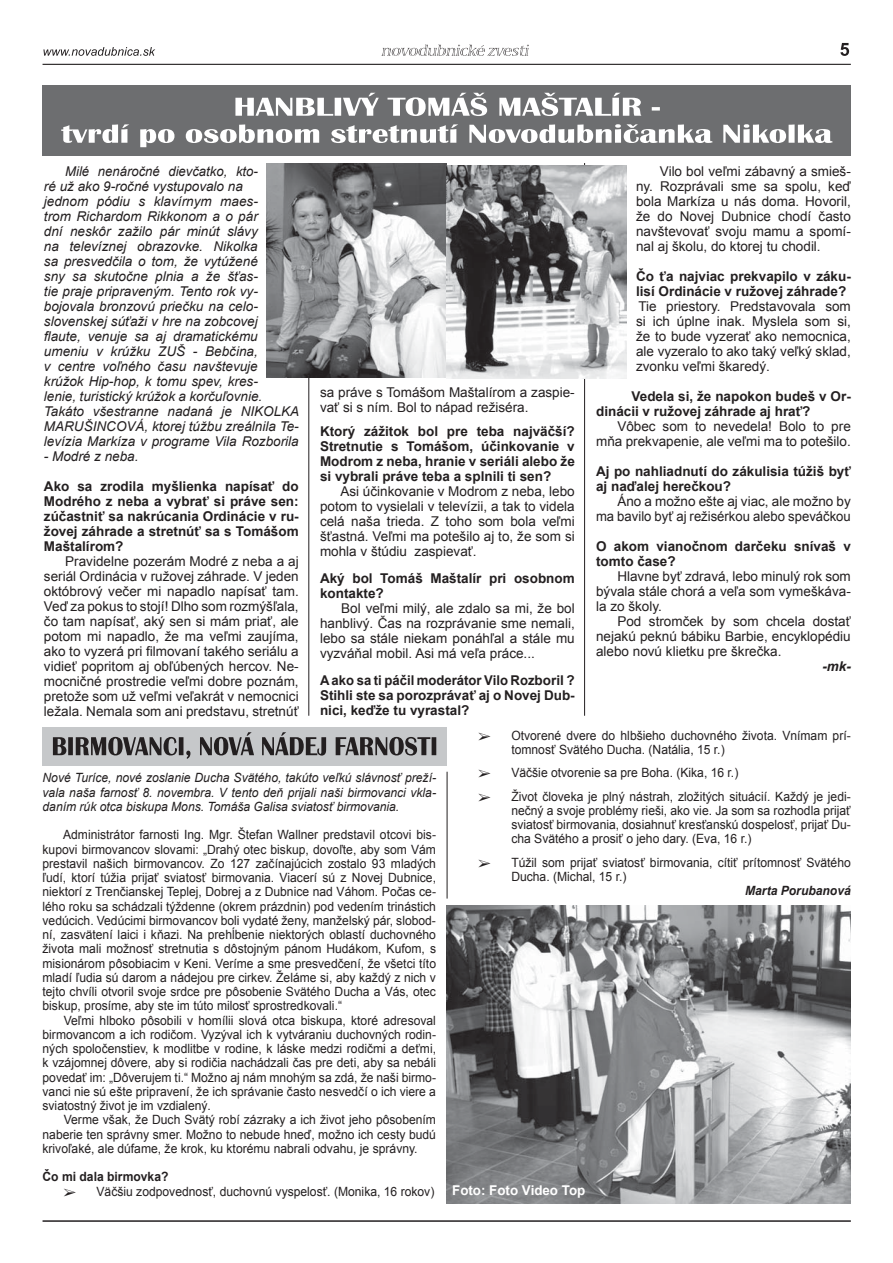
<style>
.page{position:relative;width:893px;height:1263px;background:#fff}
.page>*{position:absolute;margin:0;border:0;box-sizing:border-box;transform-origin:0 0}
.t1{font:13.5px/15px "Arial";color:#231f20;text-align:justify}
.t2{font:700 13.5px/15px "Arial";color:#231f20}
.t3{font:italic 13.5px/15px "Arial";color:#231f20}
.t4{font:700 13.5px "Arial";color:#fff}
.t5{font:italic 700 13.5px "Arial";color:#231f20}
.t6{font:12.75px/14.2px "Arial";color:#231f20;text-align:justify;scale:.95 1}
.t7{font:italic 12.75px/14.2px "Arial";color:#231f20;text-align:justify;scale:.95 1}
.t8{font:700 12.75px "Arial";color:#231f20;scale:.95 1}
.t9{font:italic 700 12.75px "Arial";color:#231f20;scale:.95 1}
</style>
<div class="page">
<hr style="left:43px;top:1220px;width:807px;height:2px;background:#231f20">
<hr style="left:43px;top:64px;width:807px;height:1px;background:#231f20">
<div style="left:43px;top:85px;width:807px;height:71px;background:#6d6e70"></div>
<hr style="left:308px;top:163px;width:1px;height:553px;background:#231f20">
<hr style="left:584px;top:163px;width:1px;height:553px;background:#231f20">
<img style="left:267px;top:164px;width:179px;height:214px">
<img style="left:446px;top:166px;width:180px;height:212px">
<div style="left:43px;top:727px;width:403px;height:38px;background:#c6c8ca"></div>
<hr style="left:446px;top:772px;width:1px;height:127px;background:#231f20">
<img style="left:446px;top:906px;width:404px;height:297px">
<svg style="left:53px;top:732px;width:383px;height:27px"></svg>
<svg style="left:235px;top:93px;width:425px;height:23px"></svg>
<svg style="left:61px;top:124px;width:771px;height:23px"></svg>
<svg style="left:43px;top:43px;width:806px;height:13px"></svg>
<p class="t3" style="left:44px;top:163px;width:257px;text-indent:21px">Milé nenáročné dievčatko, kto-<br>ré už ako 9-ročné vystupovalo na<br>jednom pódiu s klavírnym maes-<br>trom Richardom Rikkonom a o pár<br>dní neskôr zažilo pár minút slávy<br>na televíznej obrazovke. Nikolka<br>sa presvedčila o tom, že vytúžené<br>sny sa skutočne plnia a že šťas-<br>tie praje pripraveným. Tento rok vy&shy;bojovala bronzovú priečku na celo&shy;slovenskej súťaži v hre na zobcovej<br>flaute, venuje sa aj dramatickému umeniu v krúžku ZUŠ - Bebčina,<br>v centre voľného času navštevuje krúžok Hip-hop, k tomu spev, kres-<br>lenie, turistický krúžok a korčuľovnie.<br>Takáto všestranne nadaná je NIKOLKA MARUŠINCOVÁ, ktorej túžbu zreálnila Te&shy;levízia Markíza v programe Vila Rozborila</p>
<p class="t3" style="left:44px;top:448px;width:96px">- Modré z neba.</p>
<p class="t2" style="left:44px;top:478px;width:256px;text-align:justify">Ako sa zrodila myšlienka napísať do Modrého z neba a vybrať si práve sen: zúčastniť sa nakrúcania Ordinácie v ru&shy;žovej záhrade a stretnúť sa s Tomášom Maštalírom?</p>
<p class="t1" style="left:44px;top:553px;width:256px;text-indent:21px">Pravidelne pozerám Modré z neba a aj seriál Ordinácia v ružovej záhrade. V jeden októbrový večer mi napadlo napísať tam.<br>Veď za pokus to stojí! Dlho som rozmýšľala, čo tam napísať, aký sen si mám priať, ale potom mi napadlo, že ma veľmi zaujíma, ako to vyzerá pri filmovaní takého seriálu a vidieť popritom aj obľúbených hercov. Ne&shy;mocničné prostredie veľmi dobre poznám, pretože som už veľmi veľakrát v nemocnici ležala. Nemala som ani predstavu, stretnúť</p>
<p class="t1" style="left:320px;top:385px;width:256px">sa práve s Tomášom Maštalírom a zaspie&shy;vať si s ním. Bol to nápad režiséra.</p>
<p class="t2" style="left:320px;top:424px;width:256px;text-align:justify">Ktorý zážitok bol pre teba najväčší?<br>Stretnutie s Tomášom, účinkovanie v Modrom z neba, hranie v seriáli alebo že si vybrali práve teba a splnili ti sen?</p>
<p class="t1" style="left:320px;top:484px;width:256px;text-indent:21px">Asi účinkovanie v Modrom z neba, lebo potom to vysielali v televízii, a tak to videla celá naša trieda. Z toho som bola veľmi šťastná. Veľmi ma potešilo aj to, že som si mohla v štúdiu zaspievať.</p>
<p class="t2" style="left:320px;top:571px;width:256px">Aký bol Tomáš Maštalír pri osobnom kontakte?</p>
<p class="t1" style="left:320px;top:601px;width:256px;text-indent:21px">Bol veľmi milý, ale zdalo sa mi, že bol hanblivý. Čas na rozprávanie sme nemali, lebo sa stále niekam ponáhľal a stále mu vyzváňal mobil. Asi má veľa práce...</p>
<p class="t2" style="left:320px;top:673px;width:256px;text-align:justify">A ako sa ti páčil moderátor Vilo Rozboril ?<br>Stihli ste sa porozprávať aj o Novej Dub&shy;nici, keďže tu vyrastal?</p>
<p class="t1" style="left:636px;top:163px;width:216px;text-indent:24px">Vilo bol veľmi zábavný a smieš&shy;ny. Rozprávali sme sa spolu, keď bola Markíza u nás doma. Hovoril, že do Novej Dubnice chodí často navštevovať svoju mamu a spomí&shy;nal aj školu, do ktorej tu chodil.</p>
<p class="t2" style="left:636px;top:268px;width:216px">Čo ťa najviac prekvapilo v záku&shy;lisí Ordinácie v ružovej záhrade?</p>
<p class="t1" style="left:636px;top:298px;width:216px">Tie priestory. Predstavovala som si ich úplne inak. Myslela som si, že to bude vyzerať ako nemocnica, ale vyzeralo to ako taký veľký sklad, zvonku veľmi škaredý.</p>
<p class="t2" style="left:596px;top:388px;width:256px;text-indent:35px">Vedela si, že napokon budeš v Or&shy;dinácii v ružovej záhrade aj hrať?</p>
<p class="t1" style="left:596px;top:418px;width:256px;text-align:right">Vôbec som to nevedela! Bolo to pre mňa prekvapenie, ale veľmi ma to potešilo.</p>
<p class="t2" style="left:596px;top:463px;width:256px">Aj po nahliadnutí do zákulisia túžiš byť aj naďalej herečkou?</p>
<p class="t1" style="left:596px;top:493px;width:256px;text-align:right">Áno a možno ešte aj viac, ale možno by ma bavilo byť aj režisérkou alebo speváčkou</p>
<p class="t2" style="left:596px;top:538px;width:256px">O akom vianočnom darčeku snívaš v tomto čase?</p>
<p class="t1" style="left:596px;top:568px;width:256px;text-indent:21px">Hlavne byť zdravá, lebo minulý rok som bývala stále chorá a veľa som vymeškáva&shy;la zo školy.</p>
<p class="t1" style="left:596px;top:613px;width:256px;text-indent:21px">Pod stromček by som chcela dostať nejakú peknú bábiku Barbie, encyklopédiu alebo novú klietku pre škrečka.</p>
<p class="t5" style="left:822px;top:658px;width:30px">-mk-</p>
<p class="t7" style="left:43px;top:771px;width:416px">Nové Turíce, nové zoslanie Ducha Svätého, takúto veľkú slávnosť preží&shy;vala naša farnosť 8. novembra. V tento deň prijali naši birmovanci vkla&shy;daním rúk otca biskupa Mons. Tomáša Galisa sviatosť birmovania.</p>
<p class="t6" style="left:43px;top:828px;width:416px;text-indent:21px">Administrátor farnosti Ing. Mgr. Štefan Wallner predstavil otcovi bis&shy;kupovi birmovancov slovami: „Drahý otec biskup, dovoľte, aby som Vám prestavil našich birmovancov. Zo 127 začínajúcich zostalo 93 mladých ľudí, ktorí túžia prijať sviatosť birmovania. Viacerí sú z Novej Dubnice, niektorí z Trenčianskej Teplej, Dobrej a z Dubnice nad Váhom. Počas ce&shy;lého roku sa schádzali týždenne (okrem prázdnin) pod vedením trinástich vedúcich. Vedúcimi birmovancov boli vydaté ženy, manželský pár, slobod&shy;ní, zasvätení laici i kňazi. Na prehĺbenie niektorých oblastí duchovného života mali možnosť stretnutia s dôstojným pánom Hudákom, Kufom, s misionárom pôsobiacim v Keni. Veríme a sme presvedčení, že všetci títo mladí ľudia sú darom a nádejou pre cirkev. Želáme si, aby každý z nich v tejto chvíli otvoril svoje srdce pre pôsobenie Svätého Ducha a Vás, otec biskup, prosíme, aby ste im túto milosť sprostredkovali.“</p>
<p class="t6" style="left:43px;top:1013px;width:416px;text-indent:21px">Veľmi hlboko pôsobili v homílii slová otca biskupa, ktoré adresoval birmovancom a ich rodičom. Vyzýval ich k vytváraniu duchovných rodin&shy;ných spoločenstiev, k modlitbe v rodine, k láske medzi rodičmi a deťmi, k vzájomnej dôvere, aby si rodičia nachádzali čas pre deti, aby sa nebáli povedať im: „Dôverujem ti.“ Možno aj nám mnohým sa zdá, že naši birmo&shy;vanci nie sú ešte pripravení, že ich správanie často nesvedčí o ich viere a sviatostný život je im vzdialený.</p>
<p class="t6" style="left:43px;top:1113px;width:415px;text-indent:21px">Verme však, že Duch Svätý robí zázraky a ich život jeho pôsobením naberie ten správny smer. Možno to nebude hneď, možno ich cesty budú krivoľaké, ale dúfame, že krok, ku ktorému nabrali odvahu, je správny.</p>
<p class="t8" style="left:43px;top:1170px;width:134px">Čo mi dala birmovka?</p>
<p class="t6" style="left:97px;top:1184px;width:357px">Väčšiu zodpovednosť, duchovnú vyspelosť. (Monika, 16 rokov)</p>
<p class="t6" style="left:511px;top:728px;width:359px">Otvorené dvere do hlbšieho duchovného života. Vnímam prí&shy;tomnosť Svätého Ducha. (Natália, 15 r.)</p>
<p class="t6" style="left:511px;top:761px;width:359px;line-height:23.2px">Väčšie otvorenie sa pre Boha. (Kika, 16 r.)<br>Život človeka je plný nástrah, zložitých situácií. Každý je jedi-</p>
<p class="t6" style="left:511px;top:803px;width:359px">nečný a svoje problémy rieši, ako vie. Ja som sa rozhodla prijať sviatosť birmovania, dosiahnuť kresťanskú dospelosť, prijať Du&shy;cha Svätého a prosiť o jeho dary. (Eva, 16 r.)</p>
<p class="t6" style="left:511px;top:855px;width:359px">Túžil som prijať sviatosť birmovania, cítiť prítomnosť Svätého<br>Ducha. (Michal, 15 r.)</p>
<p class="t9" style="left:745px;top:884px;width:113px">Marta Porubanová</p>
<p class="t4" style="left:452px;top:1183px;width:135px">Foto: Foto Video Top</p>
</div>
